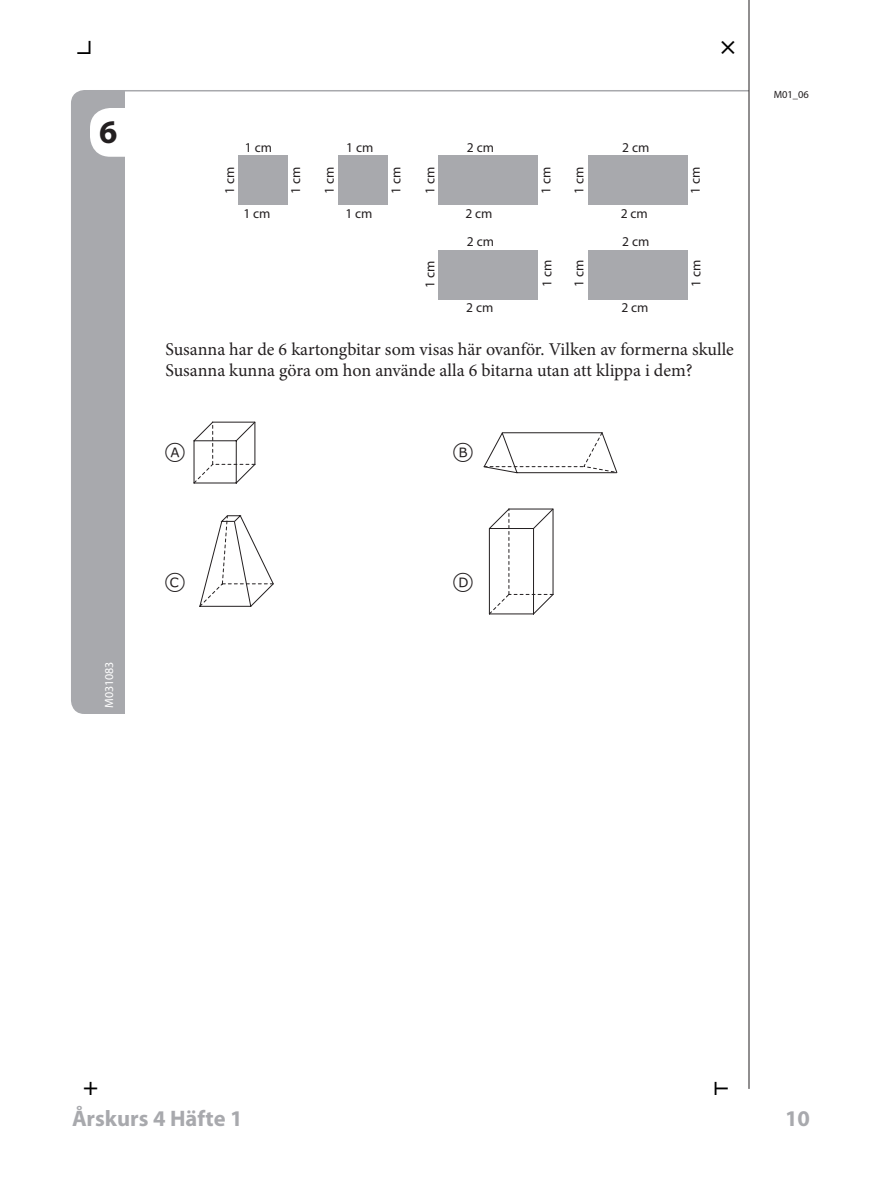
<style>
.page{position:relative;width:893px;height:1188px;background:#fff}
.page>*{position:absolute;margin:0;border:0;box-sizing:border-box;transform-origin:0 0}
.ItemNumber{font:700 33px "Myriad Pro";color:#231f20}
.t1{font:24px "TIMSS options";color:#231f20}
.t2{font:700 22.5px "Myriad Pro";color:#a8a9ad}
.t3{font:18px/21px "Minion Pro";letter-spacing:-.005em;color:#231f20}
.t4{font:18px "DPCLAYOUT";color:#000}
.t5{font:13.5px "Myriad Pro";color:#231f20}
.t6{font:12px "Myriad Pro";color:#fff}
.t7{font:10.5px "Myriad Pro";color:#231f20}
</style>
<div class="page">
<div style="left:71px;top:90px;width:54px;height:624px;background:#a8a9ad"></div>
<hr style="left:88px;top:90px;width:661px;height:2px;background:#a8a9ad">
<div style="left:238px;top:155px;width:50px;height:50px;background:#a8a9ad"></div>
<div style="left:338px;top:155px;width:50px;height:50px;background:#a8a9ad"></div>
<div style="left:438px;top:155px;width:100px;height:50px;background:#a8a9ad"></div>
<div style="left:438px;top:251px;width:100px;height:49px;background:#a8a9ad"></div>
<div style="left:588px;top:251px;width:100px;height:49px;background:#a8a9ad"></div>
<div style="left:588px;top:155px;width:100px;height:50px;background:#a8a9ad"></div>
<svg style="left:193px;top:421px;width:63px;height:63px"></svg>
<svg style="left:483px;top:432px;width:135px;height:41px"></svg>
<svg style="left:199px;top:515px;width:75px;height:92px"></svg>
<svg style="left:488px;top:508px;width:66px;height:107px"></svg>
<hr style="left:749px;top:0;width:1px;height:1089px;background:#231f20">
<div style="left:90px;top:108px;width:63px;height:49px;background:#fff;border-radius:20px"></div>
<p class="t4" style="left:77px;top:41px;width:15px">k</p>
<p class="ItemNumber" style="left:99px;top:110px;width:20px">6</p>
<p class="t6" style="left:102px;top:708px;width:48px;rotate:-90deg">M031083</p>
<p class="t4" style="left:722px;top:41px;width:15px">m</p>
<p class="t5" style="left:221px;top:194px;width:29px;rotate:-90deg">1 cm</p>
<p class="t5" style="left:245px;top:139px;width:29px">1 cm</p>
<p class="t5" style="left:346px;top:139px;width:29px">1 cm</p>
<p class="t5" style="left:467px;top:139px;width:29px">2 cm</p>
<p class="t5" style="left:622px;top:139px;width:29px">2 cm</p>
<p class="t5" style="left:321px;top:194px;width:29px;rotate:-90deg">1 cm</p>
<p class="t5" style="left:421px;top:194px;width:29px;rotate:-90deg">1 cm</p>
<p class="t5" style="left:571px;top:194px;width:29px;rotate:-90deg">1 cm</p>
<p class="t5" style="left:287px;top:194px;width:29px;rotate:-90deg">1 cm</p>
<p class="t5" style="left:388px;top:194px;width:29px;rotate:-90deg">1 cm</p>
<p class="t5" style="left:538px;top:194px;width:29px;rotate:-90deg">1 cm</p>
<p class="t5" style="left:687px;top:194px;width:29px;rotate:-90deg">1 cm</p>
<p class="t5" style="left:243px;top:205px;width:29px">1 cm</p>
<p class="t5" style="left:345px;top:205px;width:29px">1 cm</p>
<p class="t5" style="left:465px;top:205px;width:29px">2 cm</p>
<p class="t5" style="left:621px;top:205px;width:29px">2 cm</p>
<p class="t5" style="left:467px;top:233px;width:29px">2 cm</p>
<p class="t5" style="left:622px;top:233px;width:29px">2 cm</p>
<p class="t5" style="left:538px;top:287px;width:29px;rotate:-90deg">1 cm</p>
<p class="t5" style="left:688px;top:287px;width:29px;rotate:-90deg">1 cm</p>
<p class="t5" style="left:421px;top:288px;width:29px;rotate:-90deg">1 cm</p>
<p class="t5" style="left:571px;top:287px;width:29px;rotate:-90deg">1 cm</p>
<p class="t5" style="left:466px;top:299px;width:29px">2 cm</p>
<p class="t5" style="left:621px;top:299px;width:29px">2 cm</p>
<p class="t3" style="left:165px;top:339px;width:570px">Susanna har de 6 kartongbitar som visas här ovanför. Vilken av formerna skulle<br>Susanna kunna göra om hon använde alla 6 bitarna utan att klippa i dem?</p>
<h2 class="t1" style="left:165px;top:440px;width:22px">a</h2>
<h2 class="t1" style="left:453px;top:440px;width:22px">b</h2>
<p class="t7" style="left:774px;top:88px;width:37px">M01_06</p>
<h2 class="t1" style="left:165px;top:569px;width:22px">c</h2>
<h2 class="t1" style="left:453px;top:569px;width:22px">d</h2>
<p class="t4" style="left:84px;top:1082px;width:15px">l</p>
<p class="t4" style="left:715px;top:1082px;width:15px">n</p>
<p class="t2" style="left:72px;top:1103px;width:172px">Årskurs 4 Häfte 1</p>
<p class="t2" style="left:785px;top:1103px;width:26px">105</p>
<p class="t2" style="left:71px;top:1103px;width:85px">G4_M01</p>
</div>
